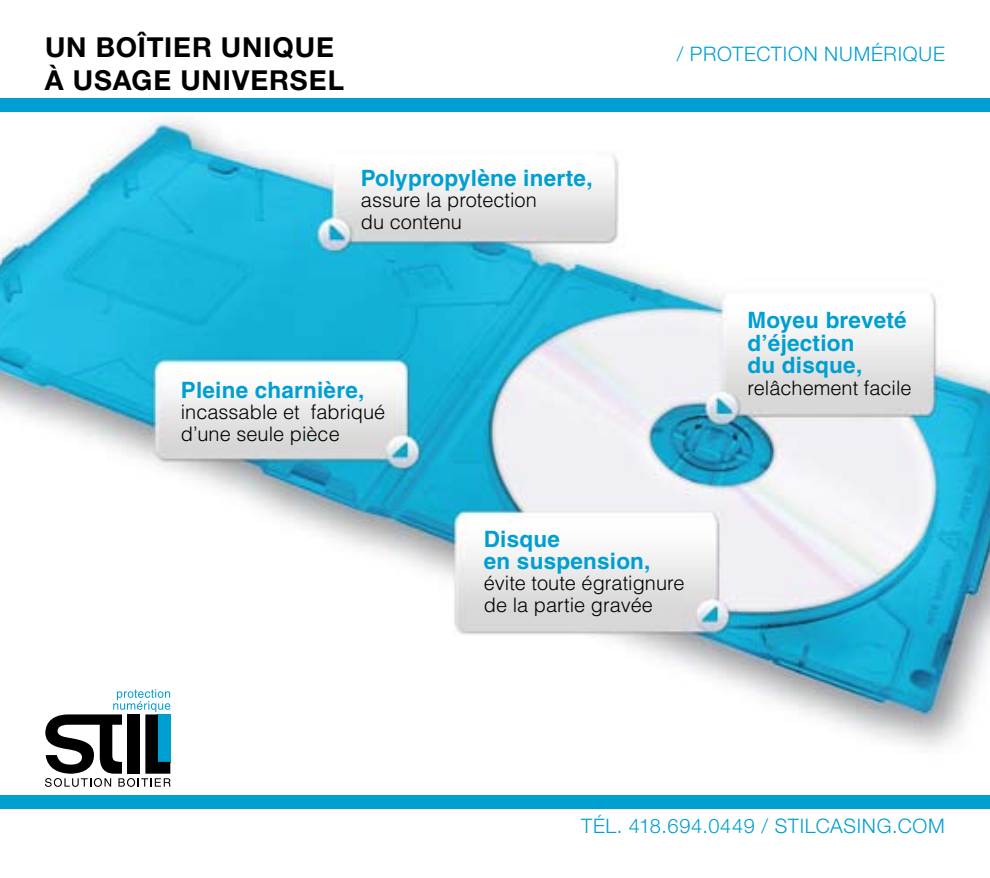
<style>
.page{position:relative;width:990px;height:878px;background:#fff}
.page>*{position:absolute;margin:0;border:0;box-sizing:border-box;transform-origin:0 0}
.t1{font:700 27.5px "Helvetica Neue";letter-spacing:.035em;color:#000}
.t2{font:700 22.5px/22.5px "Helvetica";letter-spacing:.01em;color:#009fd1}
.t3{font:300 20px/21.2px "Helvetica";color:#000}
.t4{font:300 20px "Helvetica Neue";letter-spacing:.035em;color:#009fd1}
</style>
<div class="page">
<img style="left:0;top:119px;width:990px;height:690px">
<div style="left:0;top:795px;width:990px;height:13px;background:#009fd1"></div>
<div style="left:0;top:98px;width:990px;height:14px;background:#009fd1"></div>
<svg style="left:45px;top:689px;width:126px;height:97px"></svg>
<h1 class="t1" style="left:45px;top:30px;width:193px">UN BOÎTI ER UNI</h1>
<h1 class="t1" style="left:272px;top:30px;width:63px">QUE</h1>
<p class="t4" style="left:677px;top:41px;width:270px">/ PROTECTION NUMÉRIQUE</p>
<h1 class="t1" style="left:45px;top:63px;width:48px">À USAG</h1>
<h1 class="t1" style="left:154px;top:63px;width:44px">E UNI</h1>
<h1 class="t1" style="left:232px;top:63px;width:111px">VERSEL</h1>
<p class="t2" style="left:361px;top:167px;width:233px">Polypropylène inerte,</p>
<p class="t3" style="left:361px;top:189px;width:178px">assure la protection du contenu</p>
<p class="t2" style="left:181px;top:378px;width:185px">Pleine charnière,</p>
<p class="t3" style="left:181px;top:401px;width:206px">incassable et fabriqué d’une seule pièce</p>
<p class="t2" style="left:484px;top:527px;width:168px">Disque<br>en suspension,</p>
<p class="t3" style="left:484px;top:572px;width:202px">évite toute égratignure de la partie gravée</p>
<p class="t2" style="left:748px;top:309px;width:161px">Moyeu breveté d’éjection<br>du disque,</p>
<p class="t3" style="left:748px;top:376px;width:166px">relâchement facile</p>
<p class="t4" style="left:581px;top:813px;width:365px">TÉL. 418.694.0449 / STILCASING.COM</p>
</div>
